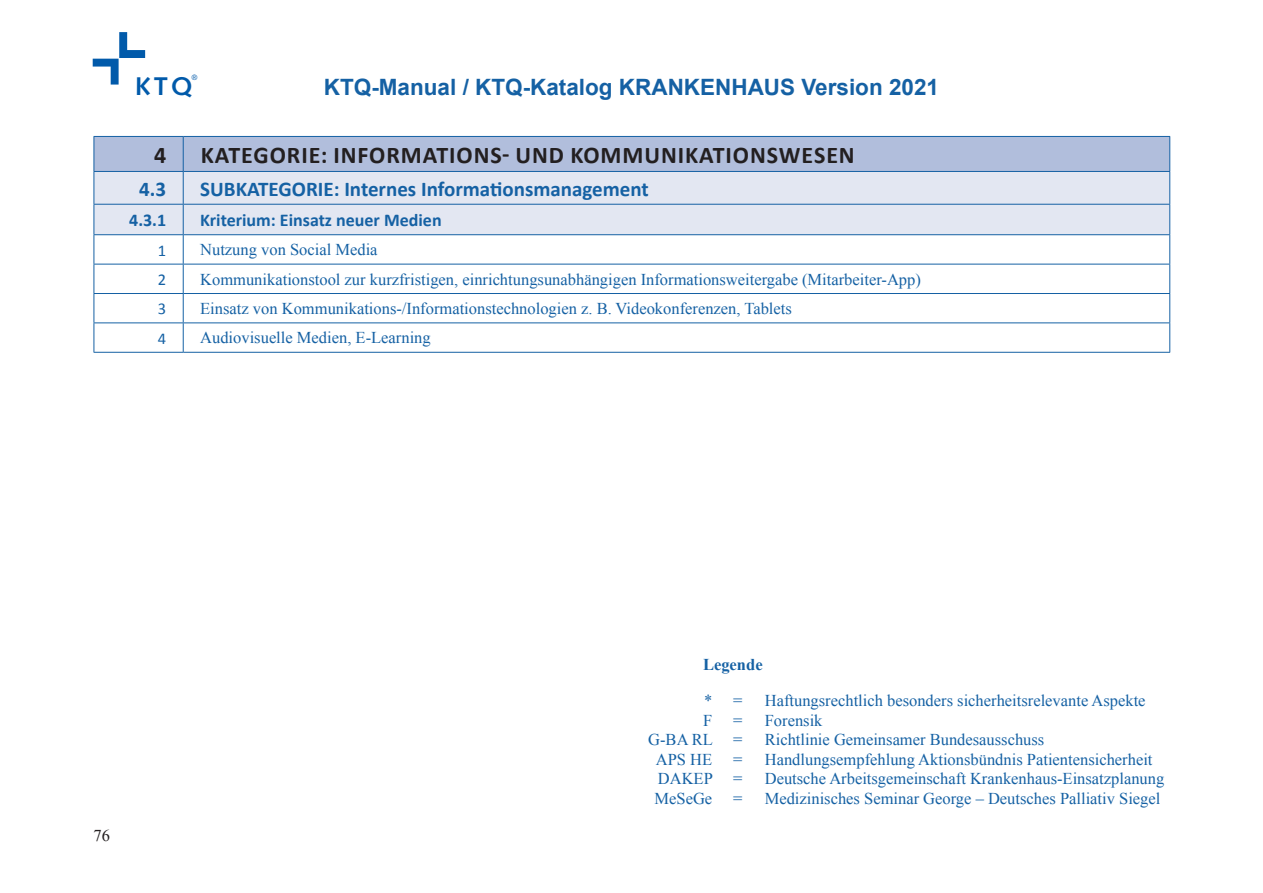
<style>
.page{position:relative;width:1263px;height:893px;background:#fff}
.page>*{position:absolute;margin:0;border:0;box-sizing:border-box;transform-origin:0 0}
.t1{font:700 25.65px "Syntax";color:#015aaa}
.t2{font:700 24px "Calibri";letter-spacing:.04em;color:#231f20}
.t3{font:700 22.5px "Arial";color:#1561a4}
.t4{font:700 21px "Calibri";color:#1561a4}
.t5{font:700 18px "Calibri";color:#1561a4}
.t6{font:16.5px "Times New Roman";color:#1561a4}
.t7{font:700 16.5px "Times New Roman";color:#1561a4}
.t8{font:16.5px "Calibri";color:#1561a4}
.t9{font:16.5px "Times New Roman";color:#231f20}
.t10{font:7.65px "Syntax";color:#015aaa}
</style>
<div class="page">
<svg style="left:93px;top:32px;width:52px;height:53px"></svg>
<div style="left:95px;top:137px;width:1074px;height:34px;background:#b1bedc"></div>
<div style="left:95px;top:172px;width:1074px;height:62px;background:#e3e7f2"></div>
<hr style="left:183px;top:137px;width:1px;height:34px;background:#1561a4">
<hr style="left:183px;top:172px;width:1px;height:32px;background:#1561a4">
<hr style="left:94px;top:204px;width:89px;height:1px;background:#1561a4">
<hr style="left:183px;top:204px;width:987px;height:1px;background:#1561a4">
<hr style="left:94px;top:264px;width:89px;height:1px;background:#1561a4">
<hr style="left:183px;top:264px;width:987px;height:1px;background:#1561a4">
<hr style="left:94px;top:293px;width:89px;height:1px;background:#1561a4">
<hr style="left:183px;top:293px;width:987px;height:1px;background:#1561a4">
<hr style="left:94px;top:322px;width:89px;height:1px;background:#1561a4">
<hr style="left:183px;top:322px;width:987px;height:1px;background:#1561a4">
<svg style="left:183px;top:205px;width:1px;height:147px"></svg>
<hr style="left:94px;top:352px;width:89px;height:1px;background:#1561a4">
<hr style="left:183px;top:352px;width:987px;height:1px;background:#1561a4">
<hr style="left:94px;top:172px;width:1px;height:32px;background:#1561a4">
<hr style="left:1169px;top:172px;width:1px;height:32px;background:#1561a4">
<svg style="left:94px;top:205px;width:1px;height:147px"></svg>
<svg style="left:1169px;top:205px;width:1px;height:147px"></svg>
<hr style="left:94px;top:234px;width:89px;height:1px;background:#1561a4">
<hr style="left:183px;top:234px;width:987px;height:1px;background:#1561a4">
<hr style="left:94px;top:136px;width:89px;height:1px;background:#1561a4">
<hr style="left:94px;top:137px;width:1px;height:34px;background:#1561a4">
<hr style="left:183px;top:136px;width:987px;height:1px;background:#1561a4">
<hr style="left:1169px;top:137px;width:1px;height:34px;background:#1561a4">
<hr style="left:94px;top:171px;width:89px;height:1px;background:#1561a4">
<hr style="left:183px;top:171px;width:987px;height:1px;background:#1561a4">
<p class="t10" style="left:191px;top:73px;width:8px">®</p>
<h1 class="t1" style="left:135px;top:71px;width:59px">KTQ</h1>
<h3 class="t3" style="left:324px;top:71px;width:617px">KTQ-Manual / KTQ-Katalog KRANKENHAUS Version 2021</h3>
<h2 class="t2" style="left:154px;top:140px;width:14px">4</h2>
<h2 class="t2" style="left:201px;top:140px;width:656px">KATEGORIE: INFORMATIONS- UND KOMMUNIKATIONSWESEN</h2>
<p class="t4" style="left:139px;top:175px;width:28px">4.3</p>
<p class="t4" style="left:200px;top:175px;width:450px">SUBKATEGORIE: Internes Informationsmanagement</p>
<p class="t5" style="left:129px;top:209px;width:38px">4.3.1</p>
<p class="t5" style="left:200px;top:209px;width:243px">Kriterium: Einsatz neuer Medien</p>
<p class="t8" style="left:158px;top:240px;width:10px">1</p>
<p class="t6" style="left:200px;top:239px;width:179px">Nutzung von Social Media</p>
<p class="t8" style="left:158px;top:269px;width:10px">2</p>
<p class="t6" style="left:200px;top:268px;width:722px">Kommunikationstool zur kurzfristigen, einrichtungsunabhängigen Informationsweitergabe (Mitarbeiter-App)</p>
<p class="t8" style="left:158px;top:299px;width:10px">3</p>
<p class="t6" style="left:200px;top:297px;width:593px">Einsatz von Kommunikations-/Informationstechnologien z. B. Videokonferenzen, Tablets</p>
<p class="t8" style="left:158px;top:328px;width:10px">4</p>
<p class="t6" style="left:200px;top:327px;width:232px">Audiovisuelle Medien, E-Learning</p>
<p class="t9" style="left:94px;top:824px;width:18px">76</p>
<p class="t7" style="left:703px;top:652px;width:61px">Legende</p>
<p class="t6" style="left:704px;top:690px;width:40px">* =</p>
<p class="t6" style="left:765px;top:690px;width:382px">Haftungsrechtlich besonders sicherheitsrelevante Aspekte</p>
<p class="t6" style="left:703px;top:709px;width:11px">F</p>
<p class="t6" style="left:733px;top:709px;width:11px">=</p>
<p class="t6" style="left:765px;top:709px;width:59px">Forensik</p>
<p class="t6" style="left:648px;top:729px;width:96px">G-BA RL =</p>
<p class="t6" style="left:765px;top:729px;width:281px">Richtlinie Gemeinsamer Bundesausschuss</p>
<p class="t6" style="left:656px;top:748px;width:58px">APS HE</p>
<p class="t6" style="left:733px;top:748px;width:11px">=</p>
<p class="t6" style="left:765px;top:748px;width:389px">Handlungsempfehlung Aktionsbündnis Patientensicherheit</p>
<p class="t6" style="left:658px;top:768px;width:86px">DAKEP =</p>
<p class="t6" style="left:765px;top:768px;width:401px">Deutsche Arbeitsgemeinschaft Krankenhaus-Einsatzplanung</p>
<p class="t6" style="left:654px;top:787px;width:59px">MeSeGe</p>
<p class="t6" style="left:733px;top:787px;width:11px">=</p>
<p class="t6" style="left:765px;top:787px;width:397px">Medizinisches Seminar George – Deutsches Palliativ Siegel</p>
</div>
